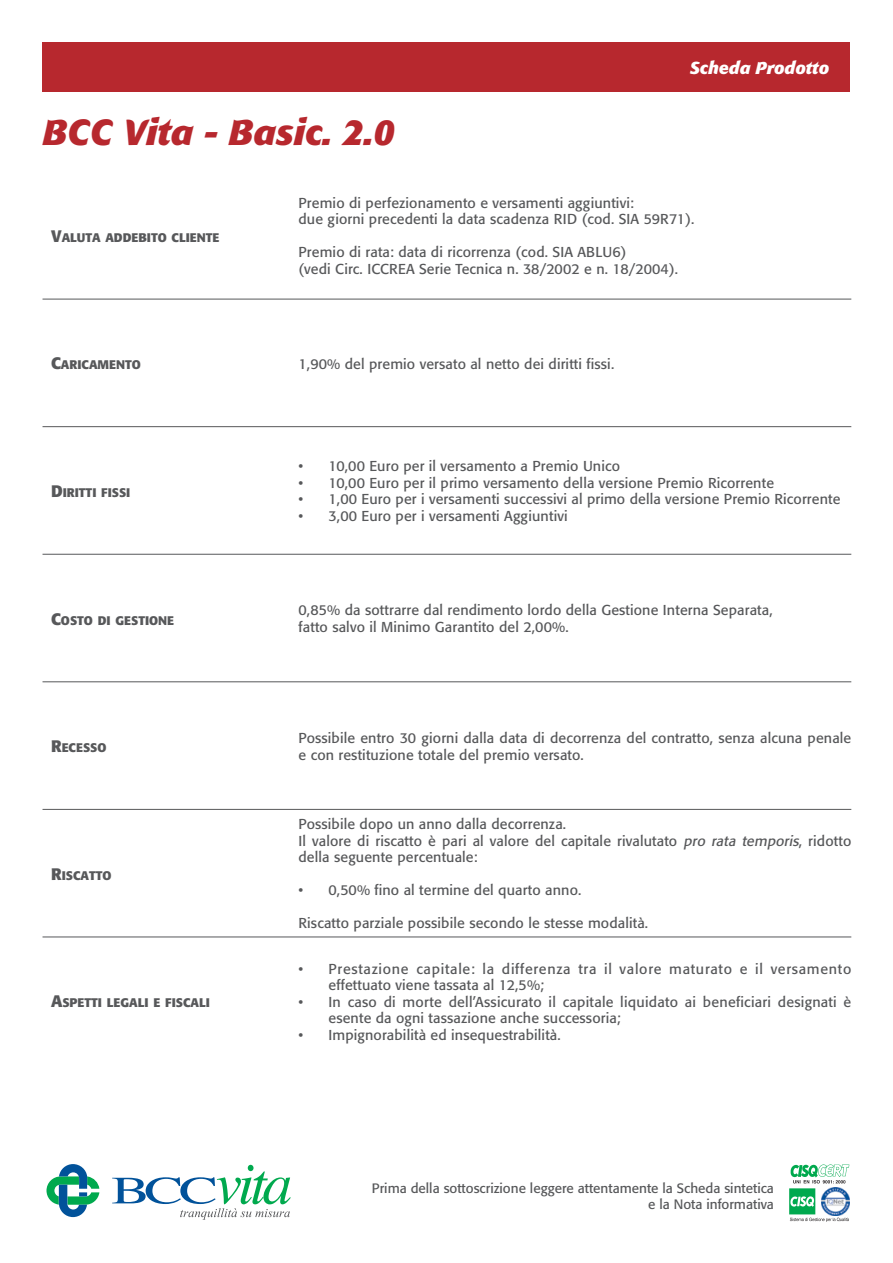
<style>
.page{position:relative;width:893px;height:1263px;background:#fff}
.page>*{position:absolute;margin:0;border:0;box-sizing:border-box;transform-origin:0 0}
.t1{font:italic 700 36px "Formatangram";color:#b7282e}
.t2{font:italic 700 17.25px "Formatangram";color:#fff}
.t3{font:14.25px/16.5px "Formata";letter-spacing:.01em;color:#57585a}
.t4{font:14.25px/16.5px "Formata";letter-spacing:.05em;color:#57585a}
.t5{font:13.5px/16.5px "Formata";color:#57585a;text-align:right}
.t6{font:700 12.3px "Formata";color:#57585a}
.s1{font-size:16.5px}
.s2{font-style:italic}
</style>
<div class="page">
<div style="left:43px;top:43px;width:807px;height:49px;background:#b7282e"></div>
<img style="left:790px;top:1188px;width:26px;height:27px">
<img style="left:822px;top:1188px;width:27px;height:27px">
<svg style="left:793px;top:1180px;width:52px;height:3px"></svg>
<img style="left:790px;top:1164px;width:59px;height:13px">
<svg style="left:790px;top:1218px;width:59px;height:4px"></svg>
<svg style="left:112px;top:1165px;width:179px;height:55px"></svg>
<svg style="left:46px;top:1164px;width:53px;height:53px"></svg>
<hr style="left:43px;top:299px;width:808px;height:1px;background:#57585a">
<hr style="left:43px;top:426px;width:808px;height:1px;background:#57585a">
<hr style="left:43px;top:554px;width:808px;height:1px;background:#57585a">
<hr style="left:43px;top:681px;width:808px;height:1px;background:#57585a">
<hr style="left:43px;top:809px;width:808px;height:1px;background:#57585a">
<hr style="left:43px;top:936px;width:808px;height:1px;background:#57585a">
<h1 class="t1" style="left:43px;top:116px;width:353px">BCC Vita - Basic. 2.0</h1>
<p class="t2" style="left:690px;top:60px;width:141px">Scheda Prodotto</p>
<p class="t6" style="left:51px;top:232px;width:170px"><span class="s1">V</span>ALUTA ADDEBITO CLIENTE</p>
<p class="t3" style="left:299px;top:195px;width:397px">Premio di perfezionamento e versamenti aggiuntivi:<br>due giorni precedenti la data scadenza RID (cod. SIA 59R71).</p>
<p class="t3" style="left:299px;top:245px;width:381px">Premio di rata: data di ricorrenza (cod. SIA ABLU6)<br>(vedi Circ. ICCREA Serie Tecnica n. 38/2002 e n. 18/2004).</p>
<p class="t6" style="left:51px;top:359px;width:91px"><span class="s1">C</span>ARICAMENTO</p>
<p class="t3" style="left:299px;top:356px;width:317px">1,90% del premio versato al netto dei diritti fissi.</p>
<p class="t6" style="left:51px;top:487px;width:81px"><span class="s1">D</span>IRITTI FISSI</p>
<p class="t3" style="left:299px;top:459px;width:323px">• 10,00 Euro per il versamento a Premio Unico</p>
<p class="t3" style="left:299px;top:475px;width:477px">• 10,00 Euro per il primo versamento della versione Premio Ricorrente</p>
<p class="t3" style="left:299px;top:492px;width:543px">• 1,00 Euro per i versamenti successivi al primo della versione Premio Ricorrente</p>
<p class="t3" style="left:299px;top:508px;width:271px">• 3,00 Euro per i versamenti Aggiuntivi</p>
<p class="t6" style="left:51px;top:614px;width:125px"><span class="s1">C</span>OSTO DI GESTIONE</p>
<p class="t3" style="left:299px;top:603px;width:476px">0,85% da sottrarre dal rendimento lordo della Gestione Interna Separata, fatto salvo il Minimo Garantito del 2,00%.</p>
<p class="t6" style="left:51px;top:742px;width:57px"><span class="s1">R</span>ECESSO</p>
<p class="t3" style="left:299px;top:731px;width:554px">Possibile entro 30 giorni dalla data di decorrenza del contratto, senza alcuna penale e con restituzione totale del premio versato.</p>
<p class="t6" style="left:51px;top:870px;width:62px"><span class="s1">R</span>ISCATTO</p>
<p class="t6" style="left:51px;top:997px;width:160px"><span class="s1">A</span>SPETTI LEGALI E FISCALI</p>
<p class="t3" style="left:299px;top:817px;width:554px">Possibile dopo un anno dalla decorrenza.<br>Il valore di riscatto è pari al valore del capitale rivalutato <span class="s2">pro rata temporis</span>, ridotto della seguente percentuale:</p>
<p class="t3" style="left:299px;top:883px;width:284px">• 0,50% fino al termine del quarto anno.</p>
<p class="t3" style="left:299px;top:916px;width:351px">Riscatto parziale possibile secondo le stesse modalità.</p>
<p class="t4" style="left:329px;top:961px;width:524px;text-indent:-30px">• Prestazione capitale: la differenza tra il valore maturato e il versamento effettuato viene tassata al 12,5%;</p>
<p class="t3" style="left:329px;top:994px;width:524px;text-indent:-30px">• In caso di morte dell’Assicurato il capitale liquidato ai beneficiari designati è esente da ogni tassazione anche successoria;</p>
<p class="t3" style="left:299px;top:1027px;width:264px">• Impignorabilità ed insequestrabilità.</p>
<p class="t5" style="left:372px;top:1180px;width:403px">Prima della sottoscrizione leggere attentamente la Scheda sintetica e la Nota informativa</p>
</div>
